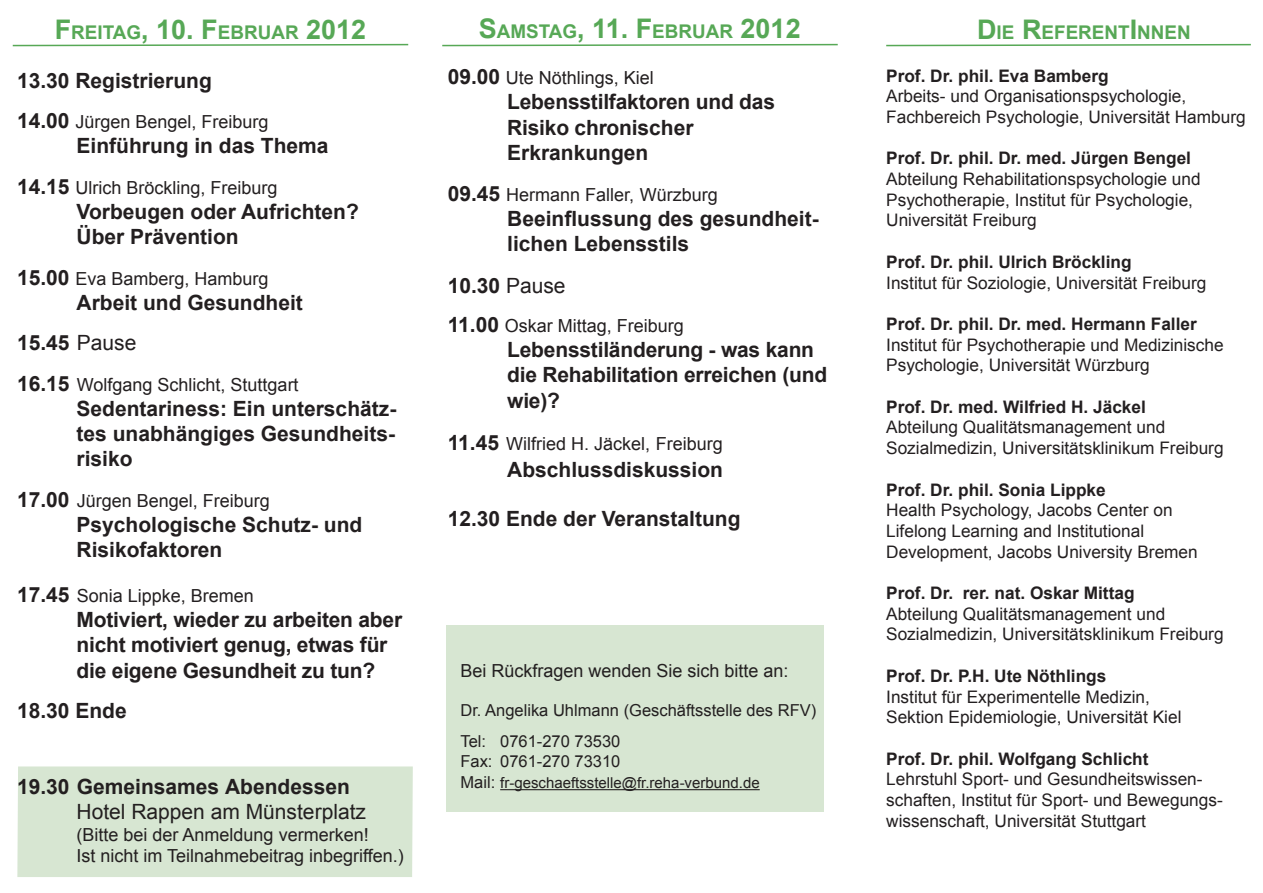
<style>
.page{position:relative;width:1263px;height:893px;background:#fff}
.page>*{position:absolute;margin:0;border:0;box-sizing:border-box;transform-origin:0 0}
.t1{font:700 21px/25.2px "Arial";color:#231f20}
.t2{font:21px "Arial";color:#231f20}
.t3{font:700 18.9px "Arial";color:#57a856}
.t4{font:18px "Arial";color:#231f20}
.t5{font:17.25px "Arial";color:#231f20}
.t6{font:700 17.25px "Arial";color:#231f20}
.t7{font:16.5px "Arial";color:#231f20}
.t8{font:15px "Arial";color:#231f20}
.s1{font-size:27px}
.s2{font-weight:700;font-size:21px}
.s3{font-weight:400}
.s4{font-size:16.5px}
</style>
<div class="page">
<div style="left:446px;top:625px;width:378px;height:187px;background:#d7e6d2"></div>
<hr style="left:500px;top:789px;width:260px;height:1px;background:#231f20">
<div style="left:17px;top:766px;width:396px;height:111px;background:#d7e6d2"></div>
<svg style="left:12px;top:43px;width:397px;height:4px"></svg>
<svg style="left:442px;top:43px;width:396px;height:4px"></svg>
<svg style="left:886px;top:43px;width:365px;height:4px"></svg>
<p class="t3" style="left:55px;top:20px;width:313px"><span class="s1">F</span>REITAG<span class="s1">, 10. F</span>EBRUAR <span class="s1">2012</span></p>
<p class="t1" style="left:17px;top:69px;width:196px">13.30 Registrierung</p>
<p class="t4" style="left:17px;top:110px;width:253px"><span class="s2">14.00</span> Jürgen Bengel, Freiburg</p>
<p class="t1" style="left:77px;top:134px;width:254px">Einführung in das Thema</p>
<p class="t4" style="left:17px;top:176px;width:262px"><span class="s2">14.15</span> Ulrich Bröckling, Freiburg</p>
<p class="t1" style="left:77px;top:200px;width:284px">Vorbeugen oder Aufrichten?</p>
<p class="t1" style="left:77px;top:225px;width:164px">Über Prävention</p>
<p class="t4" style="left:17px;top:267px;width:253px"><span class="s2">15.00</span> Eva Bamberg, Hamburg</p>
<p class="t1" style="left:77px;top:291px;width:228px">Arbeit und Gesundheit</p>
<p class="t1" style="left:17px;top:331px;width:121px">15.45 <span class="s3">Pause</span></p>
<p class="t4" style="left:17px;top:372px;width:283px"><span class="s2">16.15</span> Wolfgang Schlicht, Stuttgart</p>
<p class="t1" style="left:77px;top:396px;width:321px;text-align:justify">Sedentariness: Ein unterschätz&shy;tes unabhängiges Gesundheits&shy;risiko</p>
<p class="t4" style="left:17px;top:489px;width:254px"><span class="s2">17.00</span> Jürgen Bengel, Freiburg</p>
<p class="t1" style="left:77px;top:513px;width:287px">Psychologische Schutz- und</p>
<p class="t1" style="left:77px;top:538px;width:147px">Risikofaktoren</p>
<p class="t4" style="left:17px;top:584px;width:238px"><span class="s2">17.45</span> Sonia Lippke, Bremen</p>
<p class="t1" style="left:77px;top:608px;width:327px">Motiviert, wieder zu arbeiten aber nicht motiviert genug, etwas für die eigene Gesundheit zu tun?</p>
<p class="t1" style="left:17px;top:699px;width:111px">18.30 Ende</p>
<p class="t1" style="left:17px;top:774px;width:334px">19.30 Gemeinsames Abendessen</p>
<p class="t2" style="left:77px;top:798px;width:291px">Hotel Rappen am Münsterplatz</p>
<p class="t4" style="left:77px;top:822px;width:294px">(Bitte bei der Anmeldung vermerken!</p>
<p class="t4" style="left:77px;top:844px;width:329px">Ist nicht im Teilnahmebeitrag inbegriffen.)</p>
<p class="t3" style="left:479px;top:19px;width:323px"><span class="s1">S</span>AMSTAG<span class="s1">, 11. F</span> EBRUAR <span class="s1">2012</span></p>
<p class="t4" style="left:448px;top:66px;width:208px"><span class="s2">09.00</span> Ute Nöthlings, Kiel</p>
<p class="t1" style="left:507px;top:90px;width:269px">Lebensstilfaktoren und das</p>
<p class="t1" style="left:507px;top:115px;width:188px">Risiko chronischer</p>
<p class="t1" style="left:507px;top:141px;width:143px">Erkrankungen</p>
<p class="t4" style="left:448px;top:183px;width:272px"><span class="s2">09.45</span> Hermann Faller, Würzburg</p>
<p class="t1" style="left:507px;top:207px;width:313px">Beeinflussung des gesundheit-</p>
<p class="t1" style="left:507px;top:232px;width:184px">lichen Lebensstils</p>
<p class="t1" style="left:448px;top:274px;width:119px">10.30 <span class="s3">Pause</span></p>
<p class="t4" style="left:448px;top:314px;width:238px"><span class="s2">11.00</span> Oskar Mittag, Freiburg</p>
<p class="t1" style="left:507px;top:338px;width:322px">Lebensstiländerung - was kann die Rehabilitation erreichen (und wie)?</p>
<p class="t4" style="left:448px;top:432px;width:277px"><span class="s2">11.45</span> Wilfried H. Jäckel, Freiburg</p>
<p class="t1" style="left:507px;top:457px;width:217px">Abschlussdiskussion</p>
<p class="t1" style="left:448px;top:507px;width:294px">12.30 Ende der Veranstaltung</p>
<p class="t4" style="left:460px;top:659px;width:330px">Bei Rückfragen wenden Sie sich bitte an:</p>
<p class="t7" style="left:460px;top:700px;width:357px">Dr. Angelika Uhlmann (Geschäftsstelle des RFV)</p>
<p class="t7" style="left:460px;top:730px;width:161px">Tel: 0761-270 73530</p>
<p class="t7" style="left:460px;top:750px;width:161px">Fax: 0761-270 73310</p>
<p class="t8" style="left:460px;top:773px;width:301px"><span class="s4">Mail:</span> fr-geschaeftsstelle@fr.reha-verbund.de</p>
<p class="t3" style="left:977px;top:20px;width:215px"><span class="s1">D</span>IE <span class="s1">R</span>EFERENT<span class="s1">I</span> NNEN</p>
<p class="t6" style="left:886px;top:64px;width:224px">Prof. Dr. phil. Eva Bamberg</p>
<p class="t5" style="left:886px;top:85px;width:302px">Arbeits- und Organisationspsychologie,</p>
<p class="t5" style="left:886px;top:106px;width:361px">Fachbereich Psychologie, Universität Hamburg</p>
<p class="t6" style="left:886px;top:147px;width:306px">Prof. Dr. phil. Dr. med. Jürgen Bengel</p>
<p class="t5" style="left:886px;top:168px;width:316px">Abteilung Rehabilitationspsychologie und</p>
<p class="t5" style="left:886px;top:188px;width:308px">Psychotherapie, Institut für Psychologie,</p>
<p class="t5" style="left:886px;top:209px;width:152px">Universität Freiburg</p>
<p class="t6" style="left:886px;top:250px;width:247px">Prof. Dr. phil. Ulrich Bröckling</p>
<p class="t5" style="left:886px;top:271px;width:322px">Institut für Soziologie, Universität Freiburg</p>
<p class="t6" style="left:886px;top:313px;width:312px">Prof. Dr. phil. Dr. med. Hermann Faller</p>
<p class="t5" style="left:886px;top:333px;width:339px">Institut für Psychotherapie und Medizinische</p>
<p class="t5" style="left:886px;top:354px;width:265px">Psychologie, Universität Würzburg</p>
<p class="t6" style="left:886px;top:395px;width:261px">Prof. Dr. med. Wilfried H. Jäckel</p>
<p class="t5" style="left:886px;top:416px;width:281px">Abteilung Qualitätsmanagement und</p>
<p class="t5" style="left:886px;top:437px;width:339px">Sozialmedizin, Universitätsklinikum Freiburg</p>
<p class="t6" style="left:886px;top:478px;width:221px">Prof. Dr. phil. Sonia Lippke</p>
<p class="t5" style="left:886px;top:499px;width:288px">Health Psychology, Jacobs Center on</p>
<p class="t5" style="left:886px;top:520px;width:259px">Lifelong Learning and Institutional</p>
<p class="t5" style="left:886px;top:540px;width:313px">Development, Jacobs University Bremen</p>
<p class="t6" style="left:886px;top:582px;width:250px">Prof. Dr. rer. nat. Oskar Mittag</p>
<p class="t5" style="left:886px;top:602px;width:281px">Abteilung Qualitätsmanagement und</p>
<p class="t5" style="left:886px;top:623px;width:339px">Sozialmedizin, Universitätsklinikum Freiburg</p>
<p class="t6" style="left:886px;top:664px;width:222px">Prof. Dr. P.H. Ute Nöthlings</p>
<p class="t5" style="left:886px;top:685px;width:265px">Institut für Experimentelle Medizin,</p>
<p class="t5" style="left:886px;top:706px;width:297px">Sektion Epidemiologie, Universität Kiel</p>
<p class="t6" style="left:886px;top:747px;width:264px">Prof. Dr. phil. Wolfgang Schlicht</p>
<p class="t5" style="left:886px;top:768px;width:318px">Lehrstuhl Sport- und Gesundheitswissen-</p>
<p class="t5" style="left:886px;top:789px;width:338px">schaften, Institut für Sport- und Bewegungs-</p>
<p class="t5" style="left:886px;top:809px;width:261px">wissenschaft, Universität Stuttgart</p>
</div>
